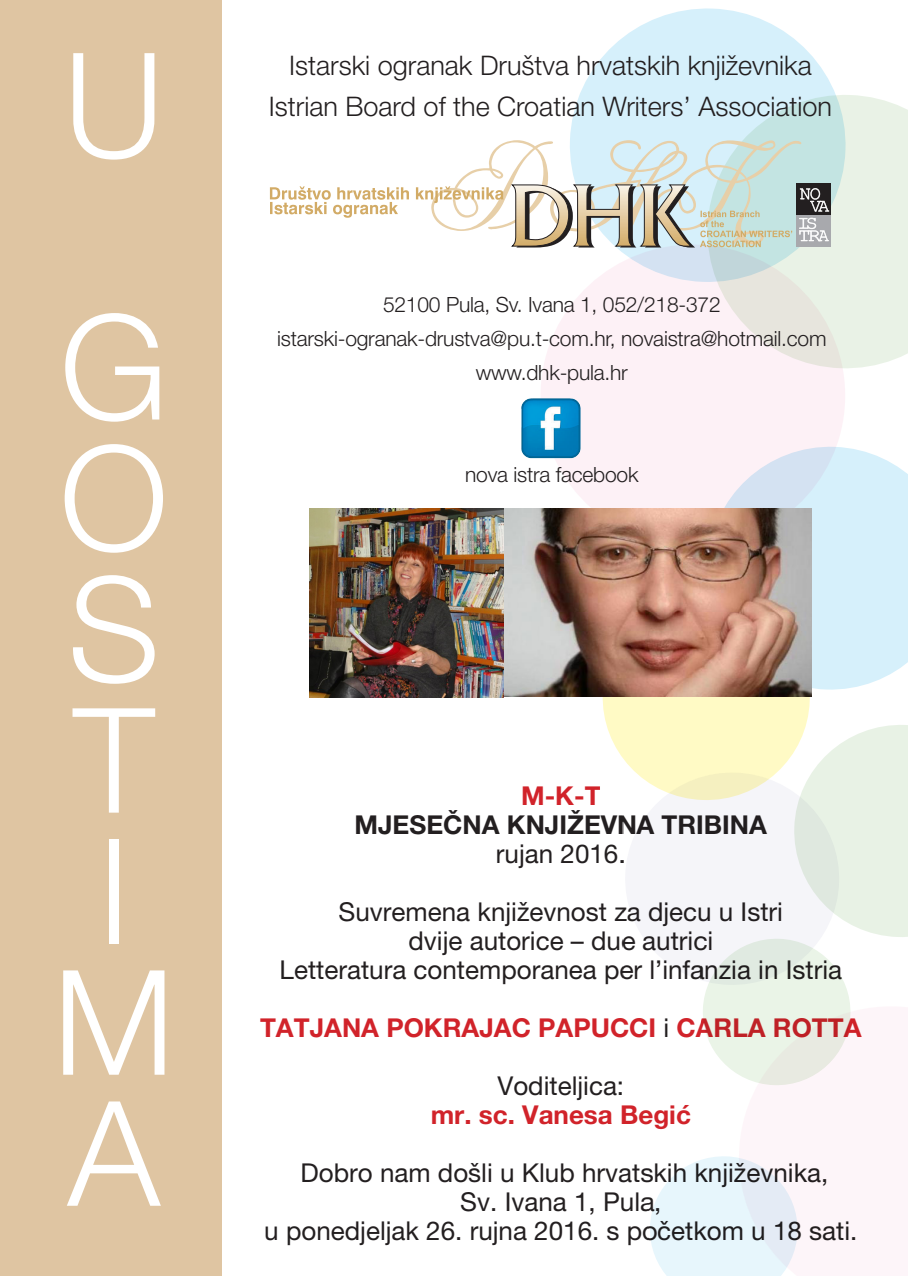
<style>
.page{position:relative;width:908px;height:1276px;background:#fff}
.page>*{position:absolute;margin:0;border:0;box-sizing:border-box;transform-origin:0 0}
.t1{font:300 146px "Helvetica Neue LT Pro";color:#fff}
.t2{font:300 27px "Helvetica Neue LT Pro";color:#231f20}
.t3{font:26px "Helvetica Neue LT Pro";color:#231f20}
.t4{font:700 26px "Helvetica Neue LT Pro";color:#d1232a}
.t5{font:700 26px "Helvetica Neue LT Pro";color:#231f20}
.t6{font:300 21px "Helvetica Neue LT Pro";letter-spacing:-.01em;color:#231f20}
.s1{font-weight:400;color:#231f20}
</style>
<div class="page">
<svg style="left:570px;top:8px;width:265px;height:132px;fill:#d6f0fb"></svg>
<svg style="left:537px;top:247px;width:308px;height:261px;fill:#fdf1f6"></svg>
<svg style="left:650px;top:1156px;width:148px;height:120px"></svg>
<svg style="left:705px;top:444px;width:202px;height:149px;fill:#d6f0fb"></svg>
<svg style="left:704px;top:92px;width:203px;height:279px;background:#e4ede7"></svg>
<svg style="left:602px;top:593px;width:305px;height:493px"></svg>
<div style="left:0;top:0;width:221px;height:1276px;background:#dfc5a2"></div>
<div style="left:796px;top:183px;width:34px;height:32px;background:#231f20"></div>
<div style="left:796px;top:215px;width:34px;height:32px;background:#a8a9ad"></div>
<svg style="left:270px;top:140px;width:558px;height:107px"></svg>
<img style="left:309px;top:508px;width:502px;height:189px">
<img style="left:521px;top:395px;width:60px;height:65px">
<p class="t1" style="left:64px;top:16px;width:102px">U</p>
<p class="t1" style="left:60px;top:278px;width:110px">G</p>
<p class="t1" style="left:60px;top:409px;width:110px">O</p>
<p class="t1" style="left:68px;top:540px;width:93px">S</p>
<p class="t1" style="left:73px;top:671px;width:83px">T</p>
<p class="t1" style="left:98px;top:802px;width:34px">I</p>
<p class="t1" style="left:53px;top:933px;width:123px">M</p>
<p class="t1" style="left:68px;top:1064px;width:93px">A</p>
<p class="t2" style="left:289px;top:49px;width:524px">Istarski ogranak Društva hrvatskih književnika</p>
<p class="t2" style="left:269px;top:90px;width:564px">Istrian Board of the Croatian Writers’ Association</p>
<p class="t6" style="left:383px;top:291px;width:339px">52100 Pula, Sv. Ivana 1, 052/218-372</p>
<p class="t6" style="left:277px;top:325px;width:550px">istarski-ogranak-drustva@pu.t-com.hr, novaistra@hotmail.com</p>
<p class="t6" style="left:475px;top:359px;width:153px">www.dhk-pula.hr</p>
<p class="t6" style="left:465px;top:461px;width:175px">nova istra facebook</p>
<p class="t4" style="left:521px;top:779px;width:81px">M-K-T</p>
<p class="t5" style="left:354px;top:808px;width:414px">MJESEČNA KNJIŽEVNA TRIBINA</p>
<p class="t3" style="left:495px;top:838px;width:131px">rujan 2016.</p>
<p class="t3" style="left:338px;top:896px;width:445px">Suvremena književnost za djecu u Istri</p>
<p class="t3" style="left:408px;top:925px;width:306px">dvije autorice – due autrici</p>
<p class="t3" style="left:279px;top:954px;width:563px">Letteratura contemporanea per l’infanzia in Istria</p>
<p class="t4" style="left:260px;top:1011px;width:602px">TATJANA POKRAJAC PAPUCCI <span class="s1">i</span> CARLA ROTTA</p>
<p class="t3" style="left:497px;top:1070px;width:128px">Voditeljica:</p>
<p class="t4" style="left:430px;top:1098px;width:261px">mr. sc. Vanesa Begić</p>
<p class="t3" style="left:300px;top:1157px;width:529px">Dobro nam došli u Klub hrvatskih književnika,</p>
<p class="t3" style="left:460px;top:1186px;width:202px">Sv. Ivana 1, Pula,</p>
<p class="t3" style="left:264px;top:1215px;width:594px">u ponedjeljak 26. rujna 2016. s početkom u 18 sati.</p>
</div>
